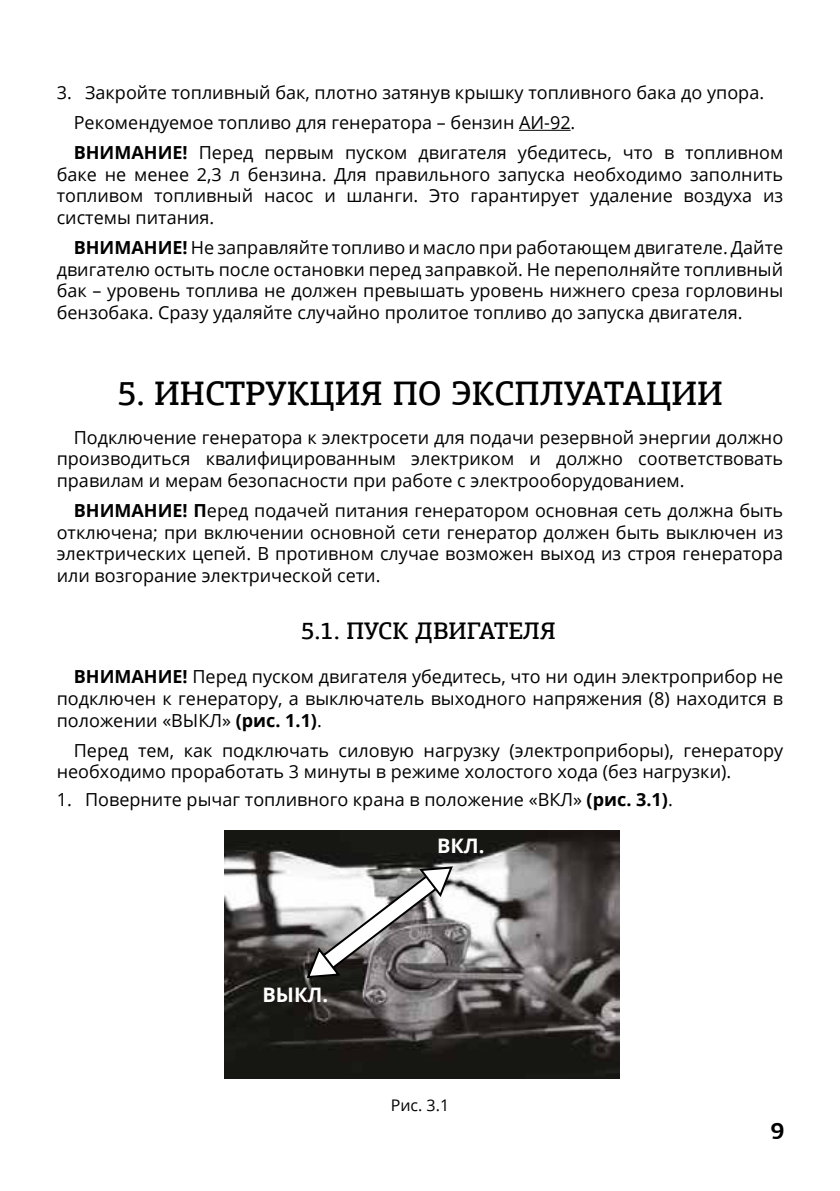
<style>
.page{position:relative;width:840px;height:1191px;background:#fff}
.page>*{position:absolute;margin:0;border:0;box-sizing:border-box;transform-origin:0 0}
.t1{font:500 34px "PF Agora Slab Pro";color:#000}
.t2{font:500 24px "PF Agora Slab Pro";color:#000}
.t3{font:700 24px "PF Agora Slab Pro";color:#000}
.t4{font:700 20px "Open Sans";color:#fff}
.t5{font:18px/21.6px "Open Sans";color:#000;text-align:justify}
.t6{font:16px "Open Sans";color:#000}
.s1{font-weight:700}
</style>
<div class="page">
<hr style="left:519px;top:130px;width:51px;height:1px;background:#000">
<img style="left:224px;top:830px;width:395px;height:248px">
<svg style="left:305px;top:865px;width:149px;height:114px"></svg>
<p class="t5" style="left:74px;top:77px;width:710px;line-height:30px;text-align:left;text-indent:-17px">3. Закройте топливный бак, плотно затянув крышку топливного бака до упора.<br>Рекомендуемое топливо для генератора – бензин АИ-92.<br><span class="s1">ВНИМАНИЕ!</span> Перед первым пуском двигателя убедитесь, что в топливном</p>
<p class="t5" style="left:57px;top:163px;width:727px">баке не менее 2,3 л бензина. Для правильного запуска необходимо заполнить топливом топливный насос и шланги. Это гарантирует удаление воздуха из системы питания.</p>
<p class="t5" style="left:57px;top:236px;width:727px;text-indent:17px"><span class="s1">ВНИМАНИЕ!</span> Не заправляйте топливо и масло при работающем двигателе. Дайте двигателю остыть после остановки перед заправкой. Не переполняйте топливный бак – уровень топлива не должен превышать уровень нижнего среза горловины бензобака. Сразу удаляйте случайно пролитое топливо до запуска двигателя.</p>
<h1 class="t1" style="left:117px;top:372px;width:607px">5. ИНСТРУКЦИЯ ПО ЭКСПЛУАТАЦИИ</h1>
<p class="t5" style="left:57px;top:426px;width:727px;text-indent:17px">Подключение генератора к электросети для подачи резервной энергии должно производиться квалифицированным электриком и должно соответствовать правилам и мерам безопасности при работе с электрооборудованием.</p>
<p class="t5" style="left:57px;top:499px;width:727px;text-indent:17px"><span class="s1">ВНИМАНИЕ! П</span>еред подачей питания генератором основная сеть должна быть отключена; при включении основной сети генератор должен быть выключен из электрических цепей. В противном случае возможен выход из строя генератора или возгорание электрической сети.</p>
<h2 class="t2" style="left:301px;top:616px;width:256px">5.1. ПУСК ДВИГАТЕЛЯ</h2>
<p class="t5" style="left:57px;top:665px;width:727px;text-indent:17px"><span class="s1">ВНИМАНИЕ!</span> Перед пуском двигателя убедитесь, что ни один электроприбор не подключен к генератору, а выключатель выходного напряжения (8) находится в положении «ВЫКЛ» <span class="s1">(рис. 1.1)</span>.</p>
<p class="t5" style="left:57px;top:739px;width:727px;text-indent:17px">Перед тем, как подключать силовую нагрузку (электроприборы), генератору необходимо проработать 3 минуты в режиме холостого хода (без нагрузки).</p>
<p class="t5" style="left:57px;top:787px;width:617px">1. Поверните рычаг топливного крана в положение «ВКЛ» <span class="s1">(рис. 3.1)</span>.</p>
<p class="t4" style="left:262px;top:980px;width:67px">ВЫКЛ.</p>
<p class="t4" style="left:437px;top:832px;width:49px">ВКЛ.</p>
<p class="t6" style="left:390px;top:1094px;width:60px">Рис. 3.1</p>
<h2 class="t3" style="left:770px;top:1116px;width:16px">9</h2>
</div>
